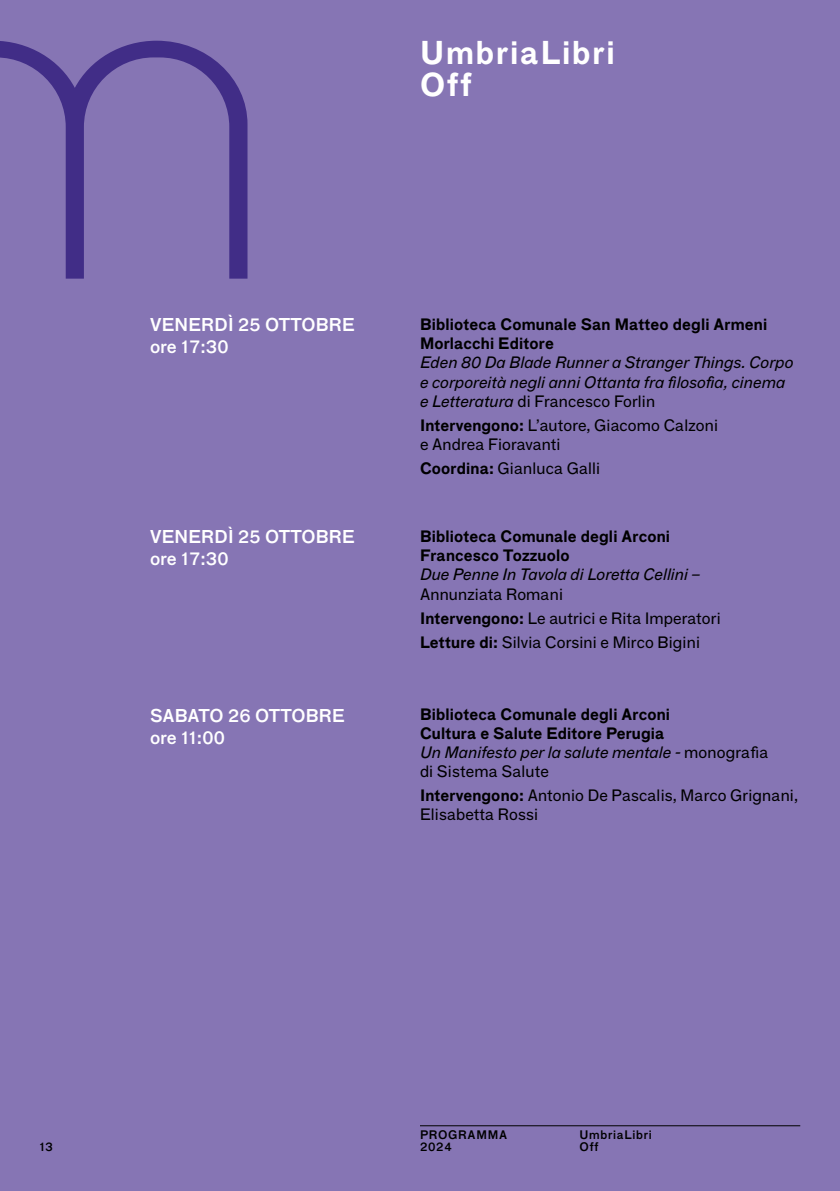
<style>
.page{position:relative;width:840px;height:1191px;background:#fff}
.page>*{position:absolute;margin:0;border:0;box-sizing:border-box;transform-origin:0 0}
.t1{font:700 32px/32px "F Grotesk";letter-spacing:.06em;color:#fff}
.t2{font:18px/22px "F Grotesk Demi";letter-spacing:.01em;color:#fff}
.t3{font:16px/19.2px "F Grotesk";letter-spacing:.01em;color:#000}
.t4{font:700 16px/19.2px "F Grotesk";letter-spacing:.01em;color:#000}
.t5{font:italic 16px/19.2px "F Grotesk";letter-spacing:.01em;color:#000}
.t6{font:12px/12px "F Grotesk Demi";letter-spacing:.06em;color:#000}
.s1{font-style:normal}
.s2{font-weight:700}
.s3{font-weight:400;font-style:italic}
.s4{font-weight:400}
</style>
<div class="page">
<div style="left:0;top:0;width:839px;height:1191px;background:#8675b4"></div>
<hr style="left:420px;top:1125px;width:379px;height:1px;background:#000">
<svg style="left:0;top:41px;width:247px;height:238px"></svg>
<h1 class="t1" style="left:420px;top:35px;width:196px">UmbriaLibri<br>Off</h1>
<p class="t2" style="left:150px;top:312px;width:206px">VENERDÌ 25 OTTOBRE ore 17:30</p>
<p class="t4" style="left:420px;top:313px;width:348px">Biblioteca Comunale San Matteo degli Armeni<br>Morlacchi Editore</p>
<p class="t5" style="left:420px;top:352px;width:375px">Eden ʼ80 Da Blade Runner a Stranger Things. Corpo e corporeità negli anni Ottanta fra filosofia, cinema e Letteratura <span class="s1">di Francesco Forlin</span></p>
<p class="t3" style="left:420px;top:414px;width:299px"><span class="s2">Intervengono:</span> L’autore, Giacomo Calzoni e Andrea Fioravanti</p>
<p class="t3" style="left:420px;top:457px;width:182px"><span class="s2">Coordina:</span> Gianluca Galli</p>
<p class="t2" style="left:150px;top:524px;width:206px">VENERDÌ 25 OTTOBRE ore 17:30</p>
<p class="t4" style="left:420px;top:525px;width:251px">Biblioteca Comunale degli Arconi<br>Francesco Tozzuolo</p>
<p class="t5" style="left:420px;top:564px;width:281px">Due Penne In Tavola di Loretta Cellini –</p>
<p class="t3" style="left:420px;top:581px;width:302px;line-height:24px">Annunziata Romani<br><span class="s2">Intervengono:</span> Le autrici e Rita Imperatori<br><span class="s2">Letture di:</span> Silvia Corsini e Mirco Bigini</p>
<p class="t2" style="left:150px;top:702px;width:196px">SABATO 26 OTTOBRE ore 11:00</p>
<p class="t4" style="left:420px;top:703px;width:349px">Biblioteca Comunale degli Arconi<br>Cultura e Salute Editore Perugia<br><span class="s3">Un Manifesto per la salute mentale -</span> <span class="s4">monografia di Sistema Salute</span></p>
<p class="t3" style="left:420px;top:785px;width:379px"><span class="s2">Intervengono:</span> Antonio De Pascalis, Marco Grignani,<br>Elisabetta Rossi</p>
<p class="t6" style="left:420px;top:1128px;width:89px">PROGRAMMA</p>
<p class="t6" style="left:40px;top:1140px;width:15px">13</p>
<p class="t6" style="left:420px;top:1140px;width:33px">2024</p>
<p class="t6" style="left:579px;top:1128px;width:74px">UmbriaLibri<br>Off</p>
</div>
